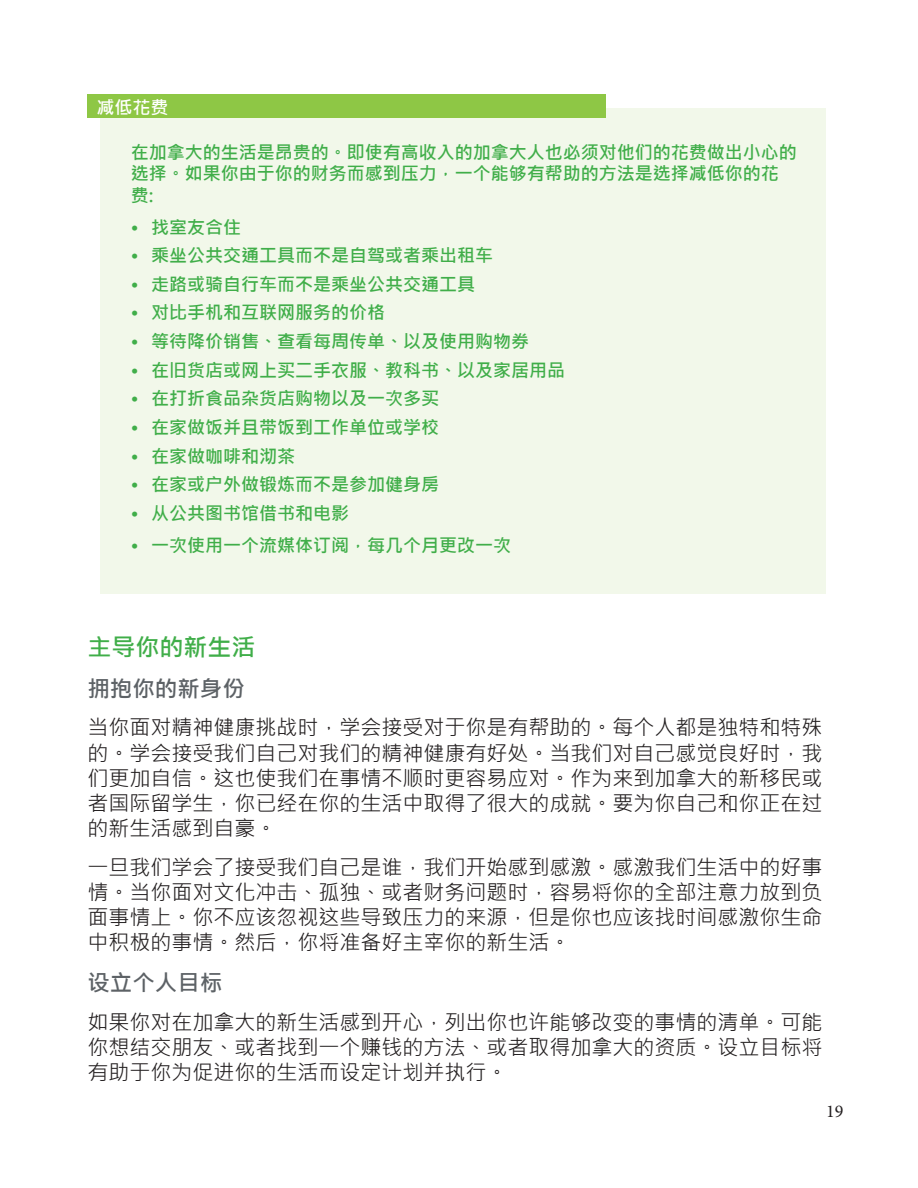
<style>
.page{position:relative;width:918px;height:1188px;background:#fff}
.page>*{position:absolute;margin:0;border:0;box-sizing:border-box;transform-origin:0 0}
.Header-SC{font:700 24px "Microsoft Jheng Hei";color:#40ae49}
.Sub-sub{font:700 22.5px "Microsoft Jheng Hei";color:#5d6266}
.Body-SC{font:21px/25.2px "Microsoft Jheng Hei";color:#231f20;text-align:justify}
.Body-MH{font:700 18px/21.6px "Microsoft Jheng Hei";color:#40ae49}
.Body-SC-2{font:700 18px "Microsoft Jheng Hei";color:#fff}
.t1{font:18px "Minion Pro";color:#231f20}
</style>
<div class="page">
<div style="left:100px;top:108px;width:726px;height:486px;background:#f2f8ea"></div>
<div style="left:87px;top:94px;width:519px;height:24px;background:#8ec745"></div>
<p class="Body-SC-2" style="left:97px;top:96px;width:73px">减低花费</p>
<p class="Body-MH" style="left:131px;top:141px;width:667px">在加拿大的生活是昂贵的。即使有高收入的加拿大人也必须对他们的花费做出小心的选择。如果你由于你的财务而感到压力，一个能够有帮助的方法是选择减低你的花费:</p>
<p class="Body-MH" style="left:131px;top:216px;width:112px">• 找室友合住</p>
<p class="Body-MH" style="left:131px;top:245px;width:364px">• 乘坐公共交通工具而不是自驾或者乘出租车</p>
<p class="Body-MH" style="left:131px;top:273px;width:346px">• 走路或骑自行车而不是乘坐公共交通工具</p>
<p class="Body-MH" style="left:131px;top:302px;width:256px">• 对比手机和互联网服务的价格</p>
<p class="Body-MH" style="left:131px;top:331px;width:400px">• 等待降价销售、查看每周传单、以及使用购物券</p>
<p class="Body-MH" style="left:131px;top:359px;width:436px">• 在旧货店或网上买二手衣服、教科书、以及家居用品</p>
<p class="Body-MH" style="left:131px;top:388px;width:310px">• 在打折食品杂货店购物以及一次多买</p>
<p class="Body-MH" style="left:131px;top:417px;width:310px">• 在家做饭并且带饭到工作单位或学校</p>
<p class="Body-MH" style="left:131px;top:445px;width:166px">• 在家做咖啡和沏茶</p>
<p class="Body-MH" style="left:131px;top:474px;width:310px">• 在家或户外做锻炼而不是参加健身房</p>
<p class="Body-MH" style="left:131px;top:502px;width:220px">• 从公共图书馆借书和电影</p>
<p class="Body-MH" style="left:131px;top:535px;width:382px">• 一次使用一个流媒体订阅，每几个月更改一次</p>
<p class="Header-SC" style="left:87px;top:632px;width:170px">主导你的新生活</p>
<p class="Sub-sub" style="left:87px;top:674px;width:159px">拥抱你的新身份</p>
<p class="Body-SC" style="left:87px;top:715px;width:737px">当你面对精神健康挑战时，学会接受对于你是有帮助的。每个人都是独特和特殊的。学会接受我们自己对我们的精神健康有好处。当我们对自己感觉良好时，我们更加自信。这也使我们在事情不顺时更容易应对。作为来到加拿大的新移民或者国际留学生，你已经在你的生活中取得了很大的成就。要为你自己和你正在过的新生活感到自豪。</p>
<p class="Body-SC" style="left:87px;top:855px;width:737px">一旦我们学会了接受我们自己是谁，我们开始感到感激。感激我们生活中的好事情。当你面对文化冲击、孤独、或者财务问题时，容易将你的全部注意力放到负面事情上。你不应该忽视这些导致压力的来源，但是你也应该找时间感激你生命中积极的事情。然后，你将准备好主宰你的新生活。</p>
<p class="Sub-sub" style="left:87px;top:969px;width:137px">设立个人目标</p>
<p class="Body-SC" style="left:87px;top:1009px;width:737px">如果你对在加拿大的新生活感到开心，列出你也许能够改变的事情的清单。可能你想结交朋友、或者找到一个赚钱的方法、或者取得加拿大的资质。设立目标将有助于你为促进你的生活而设定计划并执行。</p>
<p class="t1" style="left:826px;top:1099px;width:19px">19</p>
</div>
